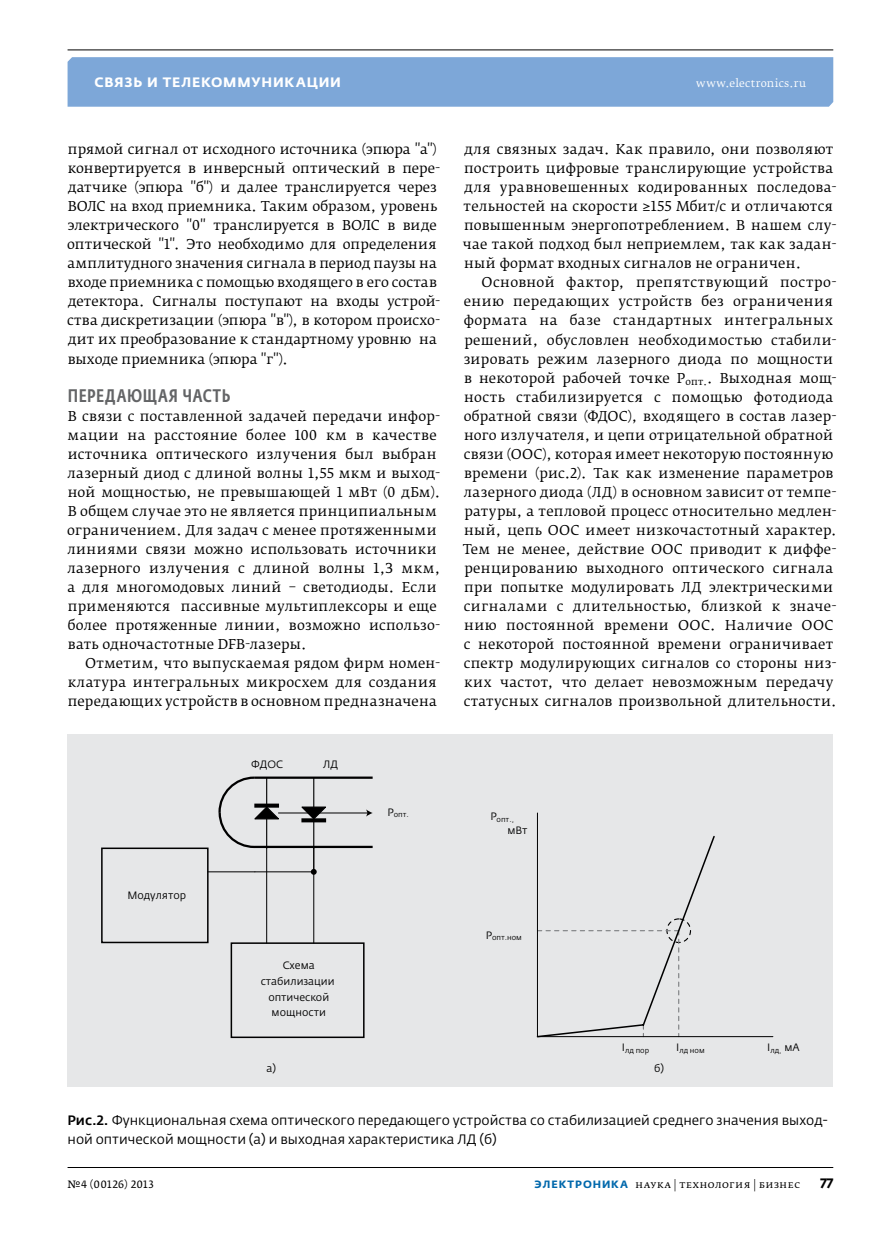
<style>
.page{position:relative;width:881px;height:1234px;background:#fff}
.page>*{position:absolute;margin:0;border:0;box-sizing:border-box;transform-origin:0 0}
.t1{font:500 18px "Fedra Sans Cond Pro";letter-spacing:.04em;color:#636466}
.t2{font:13.5px/19px "Fedra Serif B Pro";letter-spacing:.015em;color:#000}
.t3{font:13.5px/19px "Fedra Sans Pro";color:#000}
.t4{font:700 13.5px "Fedra Sans Alt Pro";letter-spacing:.055em;color:#fff}
.t5{font:700 13.5px "Fedra Sans Pro";color:#000}
.t6{font:10.5px/15.8px "Fedra Sans Pro";color:#000;text-align:center}
.t7{font:10.5px "Fedra Serif B Pro";letter-spacing:.035em;color:#000}
.t8{font:10.5px "Fedra Serif B Pro";letter-spacing:.03em;color:#fff}
.t9{font:10.5px "Fedra Serif A Pro";letter-spacing:.03em;color:#000}
.t10{font:7.35px "Fedra Sans Pro";color:#000}
.s1{font-weight:500}
.s2{font-family:"Fedra Sans Alt Pro";font-weight:700;color:#0068ac}
</style>
<div class="page">
<div style="left:67px;top:57px;width:765px;height:50px;background:#7da7d8"></div>
<hr style="left:67px;top:49px;width:765px;height:1px;background:#000">
<hr style="left:68px;top:1166px;width:764px;height:1px;background:#000">
<div style="left:68px;top:734px;width:764px;height:352px;background:#e6e7e8"></div>
<svg style="left:536px;top:836px;width:179px;height:202px"></svg>
<hr style="left:537px;top:1035px;width:235px;height:1px;background:#000">
<hr style="left:537px;top:812px;width:1px;height:224px;background:#000">
<svg style="left:101px;top:847px;width:264px;height:191px"></svg>
<svg style="left:217px;top:776px;width:156px;height:98px"></svg>
<p class="t4" style="left:95px;top:74px;width:248px">Связь и телекоммуникации</p>
<p class="t8" style="left:696px;top:77px;width:111px">www.electronics.ru</p>
<p class="t2" style="left:67px;top:140px;width:374px">прямой сигнал от исходного источника (эпюра "а") конвертируется в инверсный оптический в пере&shy;датчике (эпюра "б") и далее транслируется через ВОЛС на вход приемника. Таким образом, уровень электрического "0" транслируется в ВОЛС в виде оптической "1". Это необходимо для определения амплитудного значения сигнала в период паузы на входе приемника с помощью входящего в его состав детектора. Сигналы поступают на входы устрой&shy;ства дискретизации (эпюра "в"), в котором происхо&shy;дит их преобразование к стандартному уровню на выходе приемника (эпюра "г").</p>
<h1 class="t1" style="left:68px;top:384px;width:164px">Передающая часть</h1>
<p class="t2" style="left:67px;top:406px;width:374px">В связи с поставленной задачей передачи инфор&shy;мации на расстояние более 100 км в качестве источника оптического излучения был выбран лазерный диод с длиной волны 1,55 мкм и выход&shy;ной мощностью, не превышающей 1 мВт (0 дБм).<br>В общем случае это не является принципиальным ограничением. Для задач с менее протяженными линиями связи можно использовать источники лазерного излучения с длиной волны 1,З мкм, а для многомодовых линий – светодиоды. Если применяются пассивные мультиплексоры и еще более протяженные линии, возможно использо&shy;вать одночастотные DFB-лазеры.</p>
<p class="t2" style="left:68px;top:653px;width:374px;text-indent:17px">Отметим, что выпускаемая рядом фирм номен&shy;клатура интегральных микросхем для создания передающих устройств в основном предназначена</p>
<p class="t6" style="left:251px;top:755px;width:33px">ФДОС</p>
<p class="t6" style="left:323px;top:755px;width:16px">ЛД</p>
<p class="t2" style="left:462px;top:140px;width:375px">для связных задач. Как правило, они позволяют построить цифровые транслирующие устройства для уравновешенных кодированных последова&shy;тельностей на скорости ≥155 Мбит/c и отличаются повышенным энергопотреблением. В нашем слу&shy;чае такой подход был неприемлем, так как задан&shy;ный формат входных сигналов не ограничен.</p>
<p class="t2" style="left:463px;top:273px;width:375px;text-indent:18px">Основной фактор, препятствующий постро&shy;ению передающих устройств без ограничения формата на базе стандартных интегральных решений, обусловлен необходимостью стабили&shy;зировать режим лазерного диода по мощности в некоторой рабочей точке Р<sub>опт.</sub>. Выходная мощ&shy;ность стабилизируется с помощью фотодиода обратной связи (ФДОС), входящего в состав лазер&shy;ного излучателя, и цепи отрицательной обратной связи (ООС), которая имеет некоторую постоянную времени (рис.2). Так как изменение параметров лазерного диода (ЛД) в основном зависит от темпе&shy;ратуры, а тепловой процесс относительно медлен&shy;ный, цепь ООС имеет низкочастотный характер.<br>Тем не менее, действие ООС приводит к диффе&shy;ренцированию выходного оптического сигнала при попытке модулировать ЛД электрическими сигналами с длительностью, близкой к значе&shy;нию постоянной времени ООС. Наличие ООС с некоторой постоянной времени ограничивает спектр модулирующих сигналов со стороны низ&shy;ких частот, что делает невозможным передачу статусных сигналов произвольной длительности.</p>
<p class="t10" style="left:387px;top:810px;width:23px"><sup>P</sup>опт.</p>
<p class="t10" style="left:490px;top:814px;width:25px"><sup>P</sup>опт.,</p>
<p class="t6" style="left:127px;top:887px;width:60px">Модулятор</p>
<p class="t6" style="left:507px;top:821px;width:22px">мВт</p>
<p class="t6" style="left:260px;top:957px;width:75px">Схема стабилизации оптической мощности</p>
<p class="t10" style="left:485px;top:933px;width:38px"><sup>P</sup>опт.ном</p>
<p class="t10" style="left:621px;top:1045px;width:29px"><sup>I</sup>лд пор</p>
<p class="t10" style="left:676px;top:1045px;width:30px"><sup>I</sup>лд ном</p>
<p class="t10" style="left:766px;top:1045px;width:16px"><sup>I</sup>лд,</p>
<p class="t6" style="left:784px;top:1039px;width:17px">мА</p>
<p class="t6" style="left:266px;top:1059px;width:11px">а)</p>
<p class="t6" style="left:653px;top:1059px;width:12px">б)</p>
<p class="t3" style="left:67px;top:1110px;width:761px"><span class="s1">Рис.2.</span> Функциональная схема оптического передающего устройства со стабилизацией среднего значения выход&shy;ной оптической мощности (а) и выходная характеристика ЛД (б)</p>
<p class="t9" style="left:67px;top:1177px;width:88px">№4 (00126) 2013</p>
<p class="t7" style="left:534px;top:1177px;width:267px"><span class="s2">ЭЛЕКТРОНИКА</span> наука | технология | бизнес</p>
<p class="t5" style="left:820px;top:1174px;width:14px">77</p>
</div>
